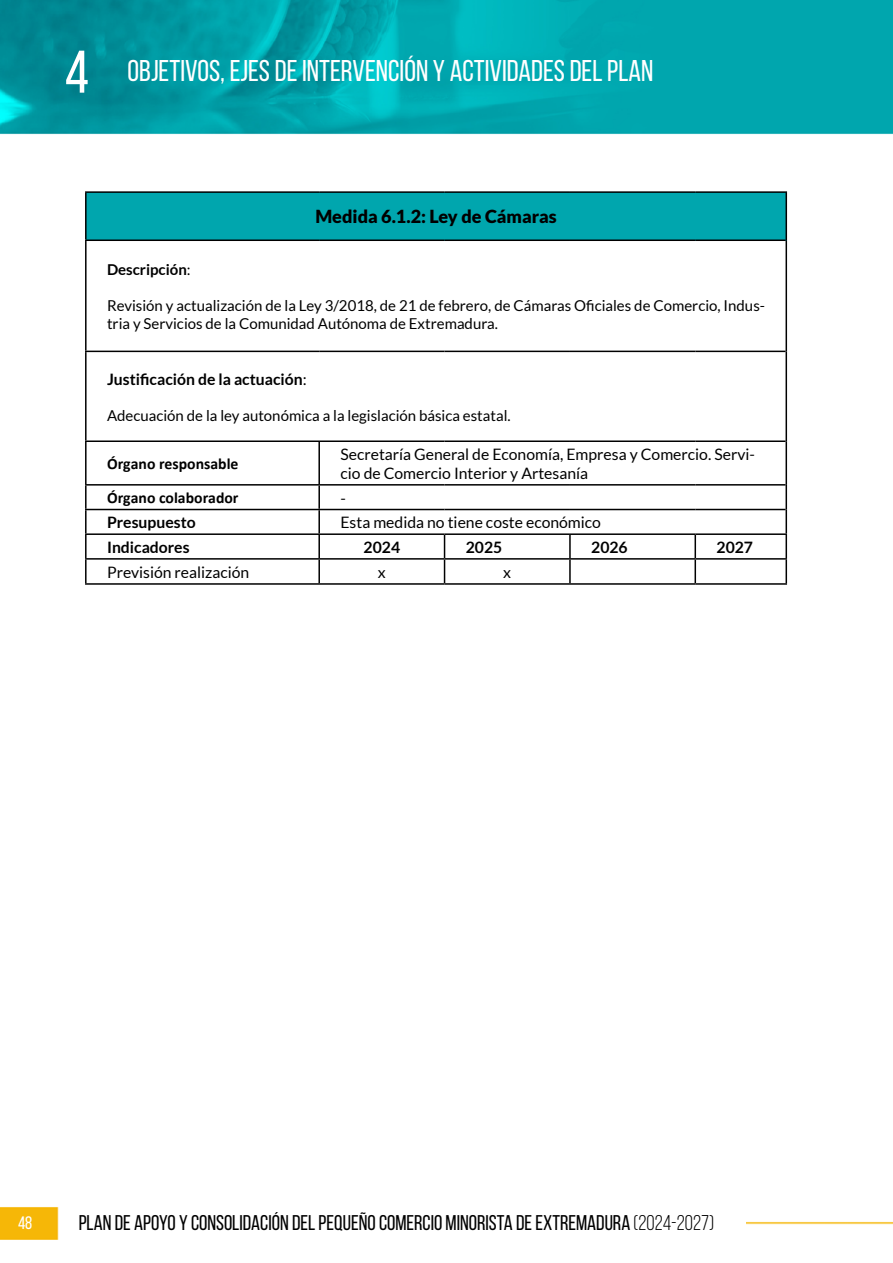
<style>
.page{position:relative;width:893px;height:1263px;background:#fff}
.page>*{position:absolute;margin:0;border:0;box-sizing:border-box;transform-origin:0 0}
.t1{font:30px "Bebas Neue";color:#fff}
.t2{font:21.3px "Bebas Neue";color:#000}
.t3{font:900 18px "Lato";color:#000}
.t4{font:18px "Bebas Neue";color:#fff}
.t5{font:15.75px/18.9px "Lato";color:#000}
.t6{font:700 15.75px "Lato";color:#000}
.t7{font:700 15.75px "Calibri";color:#000}
.t8{font:15px/18px "Lato";color:#000}
.t9{font:700 15px "Lato";color:#000}
.s1{font-size:60px}
.s2{font-weight:400}
.s3{font-style:inherit}
</style>
<div class="page">
<img style="left:0;top:0;width:893px;height:1240px">
<div style="left:79px;top:1209px;width:667px;height:26px;background:#fff"></div>
<div style="left:86px;top:192px;width:700px;height:48px;background:#00a6ae"></div>
<hr style="left:85px;top:191px;width:234px;height:2px;background:#000">
<hr style="left:85px;top:193px;width:2px;height:46px;background:#000">
<hr style="left:319px;top:191px;width:126px;height:2px;background:#000">
<hr style="left:445px;top:191px;width:125px;height:2px;background:#000">
<hr style="left:570px;top:191px;width:125px;height:2px;background:#000">
<hr style="left:695px;top:191px;width:92px;height:2px;background:#000">
<hr style="left:85px;top:239px;width:234px;height:2px;background:#000">
<hr style="left:85px;top:241px;width:2px;height:110px;background:#000">
<hr style="left:319px;top:239px;width:126px;height:2px;background:#000">
<hr style="left:445px;top:239px;width:125px;height:2px;background:#000">
<hr style="left:570px;top:239px;width:125px;height:2px;background:#000">
<hr style="left:695px;top:239px;width:90px;height:2px;background:#000">
<hr style="left:85px;top:351px;width:234px;height:1px;background:#000">
<hr style="left:85px;top:352px;width:2px;height:88px;background:#000">
<hr style="left:319px;top:351px;width:126px;height:1px;background:#000">
<hr style="left:445px;top:351px;width:125px;height:1px;background:#000">
<hr style="left:570px;top:351px;width:125px;height:1px;background:#000">
<hr style="left:695px;top:351px;width:90px;height:1px;background:#000">
<hr style="left:320px;top:440px;width:125px;height:2px;background:#000">
<hr style="left:445px;top:440px;width:125px;height:2px;background:#000">
<hr style="left:570px;top:440px;width:125px;height:2px;background:#000">
<hr style="left:695px;top:440px;width:90px;height:2px;background:#000">
<hr style="left:320px;top:484px;width:125px;height:2px;background:#000">
<hr style="left:445px;top:484px;width:125px;height:2px;background:#000">
<hr style="left:570px;top:484px;width:125px;height:2px;background:#000">
<hr style="left:695px;top:484px;width:90px;height:2px;background:#000">
<hr style="left:320px;top:509px;width:125px;height:1px;background:#000">
<hr style="left:445px;top:509px;width:125px;height:1px;background:#000">
<hr style="left:570px;top:509px;width:125px;height:1px;background:#000">
<hr style="left:695px;top:509px;width:90px;height:1px;background:#000">
<hr style="left:320px;top:533px;width:125px;height:2px;background:#000">
<hr style="left:445px;top:533px;width:125px;height:2px;background:#000">
<hr style="left:570px;top:533px;width:125px;height:2px;background:#000">
<hr style="left:695px;top:533px;width:92px;height:2px;background:#000">
<hr style="left:785px;top:535px;width:2px;height:23px;background:#000">
<hr style="left:320px;top:558px;width:125px;height:2px;background:#000">
<hr style="left:445px;top:558px;width:125px;height:2px;background:#000">
<hr style="left:570px;top:558px;width:125px;height:2px;background:#000">
<hr style="left:569px;top:560px;width:2px;height:23px;background:#000">
<hr style="left:695px;top:558px;width:92px;height:2px;background:#000">
<hr style="left:694px;top:560px;width:2px;height:23px;background:#000">
<hr style="left:785px;top:560px;width:2px;height:23px;background:#000">
<hr style="left:320px;top:583px;width:125px;height:2px;background:#000">
<hr style="left:445px;top:583px;width:125px;height:2px;background:#000">
<hr style="left:570px;top:583px;width:125px;height:2px;background:#000">
<hr style="left:695px;top:583px;width:92px;height:2px;background:#000">
<hr style="left:785px;top:193px;width:2px;height:47px;background:#000">
<hr style="left:785px;top:240px;width:2px;height:111px;background:#000">
<hr style="left:785px;top:351px;width:2px;height:90px;background:#000">
<hr style="left:85px;top:440px;width:235px;height:2px;background:#000">
<hr style="left:85px;top:442px;width:2px;height:42px;background:#000">
<hr style="left:318px;top:442px;width:2px;height:42px;background:#000">
<hr style="left:785px;top:441px;width:2px;height:44px;background:#000">
<hr style="left:85px;top:484px;width:235px;height:2px;background:#000">
<hr style="left:85px;top:486px;width:2px;height:23px;background:#000">
<hr style="left:318px;top:486px;width:2px;height:23px;background:#000">
<hr style="left:785px;top:485px;width:2px;height:24px;background:#000">
<hr style="left:85px;top:509px;width:235px;height:1px;background:#000">
<hr style="left:85px;top:510px;width:2px;height:23px;background:#000">
<hr style="left:318px;top:510px;width:2px;height:23px;background:#000">
<hr style="left:785px;top:509px;width:2px;height:24px;background:#000">
<hr style="left:85px;top:533px;width:235px;height:2px;background:#000">
<hr style="left:85px;top:535px;width:2px;height:23px;background:#000">
<hr style="left:318px;top:535px;width:2px;height:23px;background:#000">
<svg style="left:444px;top:535px;width:1px;height:48px"></svg>
<hr style="left:569px;top:535px;width:2px;height:23px;background:#000">
<hr style="left:694px;top:535px;width:2px;height:23px;background:#000">
<hr style="left:85px;top:558px;width:235px;height:2px;background:#000">
<hr style="left:85px;top:560px;width:2px;height:23px;background:#000">
<hr style="left:318px;top:560px;width:2px;height:23px;background:#000">
<hr style="left:85px;top:583px;width:235px;height:2px;background:#000">
<h1 class="t1" style="left:65px;top:55px;width:590px"><span class="s1">4</span> OBJETIVOS, EJES DE INTERVENCIÓN Y ACTIVIDADES DEL PLAN</h1>
<p class="t3" style="left:315px;top:206px;width:243px">Medida 6.1.2: Ley de Cámaras</p>
<p class="t9" style="left:107px;top:261px;width:85px">Descripción<span class="s2">:</span></p>
<p class="t8" style="left:107px;top:296px;width:659px">Revisión y actualización de la Ley 3/2018, de 21 de febrero, de Cámaras Oficiales de Comercio, Indus&shy;tria y Servicios de la Comunidad Autónoma de Extremadura.</p>
<p class="t6" style="left:107px;top:370px;width:201px">Justificación de la actuación<span class="s2">:</span></p>
<p class="t8" style="left:107px;top:406px;width:405px">Adecuación de la ley autonómica a la legislación básica estatal.</p>
<p class="t7" style="left:107px;top:454px;width:133px">Órgano responsable</p>
<p class="t5" style="left:340px;top:445px;width:416px">Secretaría General de Economía, Empresa y Comercio. Servi&shy;cio de Comercio Interior y Artesanía</p>
<p class="t7" style="left:107px;top:488px;width:133px">Órgano colaborador</p>
<p class="t5" style="left:340px;top:488px;width:7px">-</p>
<p class="t6" style="left:107px;top:513px;width:90px">Presupuesto</p>
<p class="t5" style="left:340px;top:513px;width:262px">Esta medida no tiene coste económico</p>
<p class="t6" style="left:107px;top:538px;width:84px">Indicadores</p>
<p class="t6" style="left:364px;top:538px;width:38px">2024</p>
<p class="t6" style="left:466px;top:538px;width:38px">2025</p>
<p class="t6" style="left:591px;top:538px;width:38px">2026</p>
<p class="t6" style="left:716px;top:538px;width:38px">2027</p>
<p class="t5" style="left:107px;top:562px;width:144px">Previsión realización</p>
<p class="t5" style="left:378px;top:562px;width:9px">x</p>
<p class="t5" style="left:503px;top:562px;width:9px">x</p>
<p class="t4" style="left:18px;top:1213px;width:16px">48</p>
<h2 class="t2" style="left:79px;top:1211px;width:637px">PLAN DE APOYO Y CONSOLIDACIÓN DEL PEQUEÑO COMERCIO MINORISTA DE EXTREMADURA <span class="s3">(2024-2027)</span></h2>
</div>
